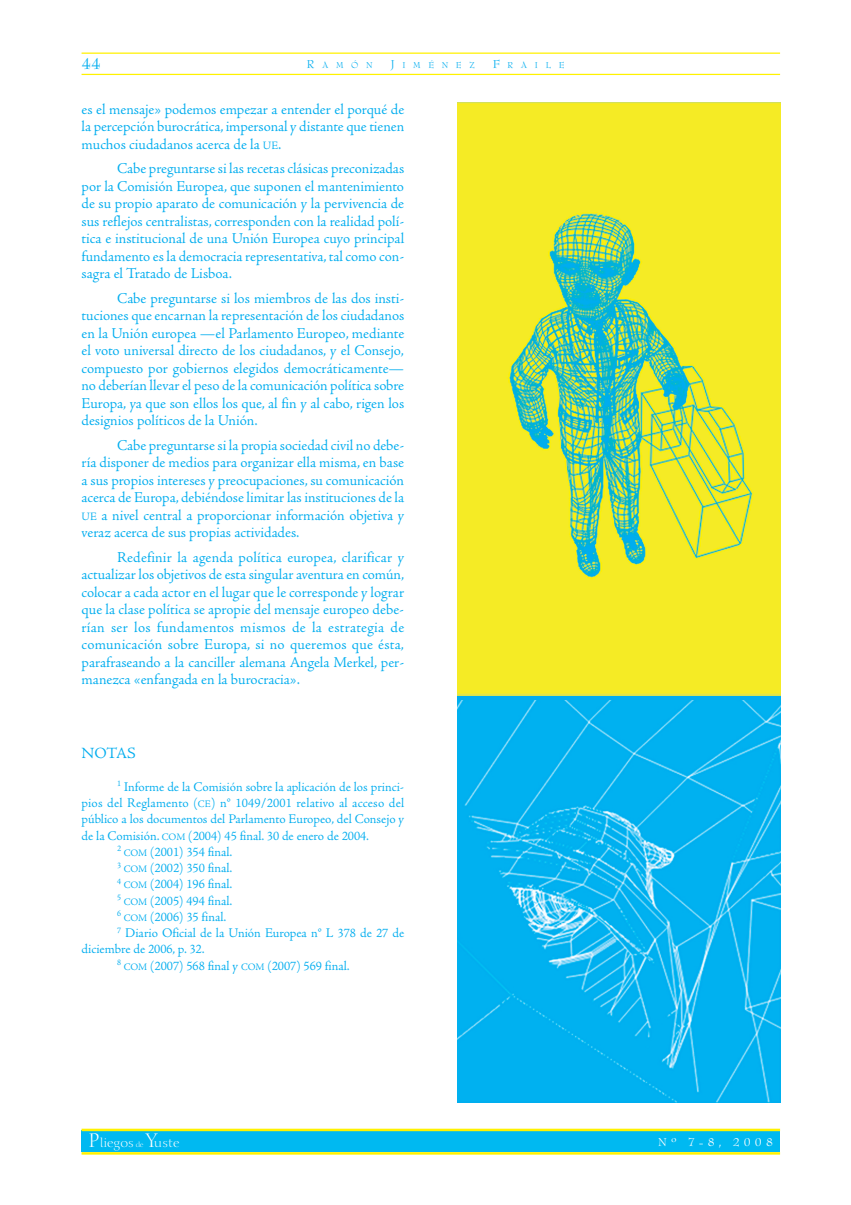
<style>
.page{position:relative;width:851px;height:1205px;background:#fff}
.page>*{position:absolute;margin:0;border:0;box-sizing:border-box;transform-origin:0 0}
.t1{font:17.5px "Bernhard Modern";color:#00adef}
.t2{font:16.25px "Adobe Jenson";letter-spacing:-.01em;color:#00adef}
.t3{font:15.62px/17.5px "Adobe Jenson";color:#00adef;text-align:justify}
.t4{font:13.75px "Adobe Jenson";color:#00adef}
.t5{font:12.5px "Bernhard Modern";letter-spacing:.335em;color:#fff}
.t6{font:12.25px "Calligraphic 810 BT";color:#fff}
.t7{font:9.38px "Bernhard Modern";letter-spacing:.815em;color:#00adef}
.s1{font-size:12.5px}
.s2{font-size:11.75px}
.s3{font-size:10.25px}
.s4{font-size:19px}
.s5{font-size:7px}
</style>
<div class="page">
<img style="left:457px;top:699px;width:323px;height:403px">
<hr style="left:81px;top:74px;width:699px;height:1px;background:#fff200">
<div style="left:81px;top:1130px;width:699px;height:22px;background:#00b9f1"></div>
<hr style="left:81px;top:53px;width:699px;height:1px;background:#fff200">
<hr style="left:81px;top:1128px;width:699px;height:3px;background:#fff200">
<hr style="left:81px;top:1152px;width:699px;height:2px;background:#fff200">
<svg style="left:457px;top:103px;width:323px;height:596px;background:#d6e33c"></svg>
<p class="t1" style="left:81px;top:55px;width:21px">44</p>
<p class="t7" style="left:307px;top:60px;width:67px"><span class="s1">R</span>AMÓN</p>
<p class="t7" style="left:391px;top:60px;width:85px"><span class="s1">J</span>IMÉNEZ</p>
<p class="t7" style="left:492px;top:60px;width:73px"><span class="s1">F</span>RAILE</p>
<p class="t3" style="left:81px;top:101px;width:324px">es el mensaje» podemos empezar a entender el porqué de la percepción burocrática, impersonal y distante que tienen muchos ciudadanos acerca de la <span class="s2">UE</span>.</p>
<p class="t3" style="left:81px;top:161px;width:324px;text-indent:35px">Cabe preguntarse si las recetas clásicas preconizadas por la Comisión Europea, que suponen el mantenimiento de su propio aparato de comunicación y la pervivencia de sus reflejos centralistas, corresponden con la realidad polí&shy;tica e institucional de una Unión Europea cuyo principal fundamento es la democracia representativa, tal como con&shy;sagra el Tratado de Lisboa.</p>
<p class="t3" style="left:81px;top:290px;width:324px;text-indent:35px">Cabe preguntarse si los miembros de las dos insti&shy;tuciones que encarnan la representación de los ciudadanos en la Unión europea —el Parlamento Europeo, mediante el voto universal directo de los ciudadanos, y el Consejo, compuesto por gobiernos elegidos democráticamente— no deberían llevar el peso de la comunicación política sobre Europa, ya que son ellos los que, al fin y al cabo, rigen los designios políticos de la Unión.</p>
<p class="t3" style="left:81px;top:437px;width:324px;text-indent:35px">Cabe preguntarse si la propia sociedad civil no debe&shy;ría disponer de medios para organizar ella misma, en base a sus propios intereses y preocupaciones, su comunicación acerca de Europa, debiéndose limitar las instituciones de la <span class="s2">UE</span> a nivel central a proporcionar información objetiva y veraz acerca de sus propias actividades.</p>
<p class="t3" style="left:81px;top:549px;width:324px;text-indent:35px">Redefinir la agenda política europea, clarificar y actualizar los objetivos de esta singular aventura en común, colocar a cada actor en el lugar que le corresponde y lograr que la clase política se apropie del mensaje europeo debe&shy;rían ser los fundamentos mismos de la estrategia de comunicación sobre Europa, si no queremos que ésta, parafraseando a la canciller alemana Angela Merkel, per&shy;manezca «enfangada en la burocracia».</p>
<p class="t2" style="left:81px;top:746px;width:56px">NOTAS</p>
<p class="t4" style="left:117px;top:781px;width:289px"><sup>1</sup> Informe de la Comisión sobre la aplicación de los princi-</p>
<p class="t4" style="left:81px;top:797px;width:324px">pios del Reglamento (<span class="s3">CE</span>) n° 1049/2001 relativo al acceso del</p>
<p class="t4" style="left:81px;top:813px;width:324px">público a los documentos del Parlamento Europeo, del Consejo y</p>
<p class="t4" style="left:81px;top:829px;width:289px">de la Comisión. <span class="s3">COM</span> (2004) 45 final. 30 de enero de 2004.</p>
<p class="t4" style="left:117px;top:846px;width:117px"><sup>2</sup> <span class="s3">COM</span> (2001) 354 final.</p>
<p class="t4" style="left:117px;top:862px;width:117px"><sup>3</sup> <span class="s3">COM</span> (2002) 350 final.</p>
<p class="t4" style="left:117px;top:878px;width:117px"><sup>4</sup> <span class="s3">COM</span> (2004) 196 final.</p>
<p class="t4" style="left:117px;top:894px;width:117px"><sup>5</sup> <span class="s3">COM</span> (2005) 494 final.</p>
<p class="t4" style="left:117px;top:911px;width:111px"><sup>6</sup> <span class="s3">COM</span> (2006) 35 final.</p>
<p class="t4" style="left:117px;top:927px;width:289px"><sup>7</sup> Diario Oficial de la Unión Europea n° L 378 de 27 de</p>
<p class="t4" style="left:81px;top:943px;width:124px">diciembre de 2006, p. 32.</p>
<p class="t4" style="left:117px;top:959px;width:234px"><sup>8</sup> <span class="s3">COM</span> (2007) 568 final y <span class="s3">COM</span> (2007) 569 final.</p>
<p class="t6" style="left:89px;top:1136px;width:92px"><span class="s4">P</span>liegos <span class="s5">de</span> <span class="s4">Y</span>uste</p>
<p class="t5" style="left:658px;top:1136px;width:116px">Nº 7-8, 2008</p>
</div>
